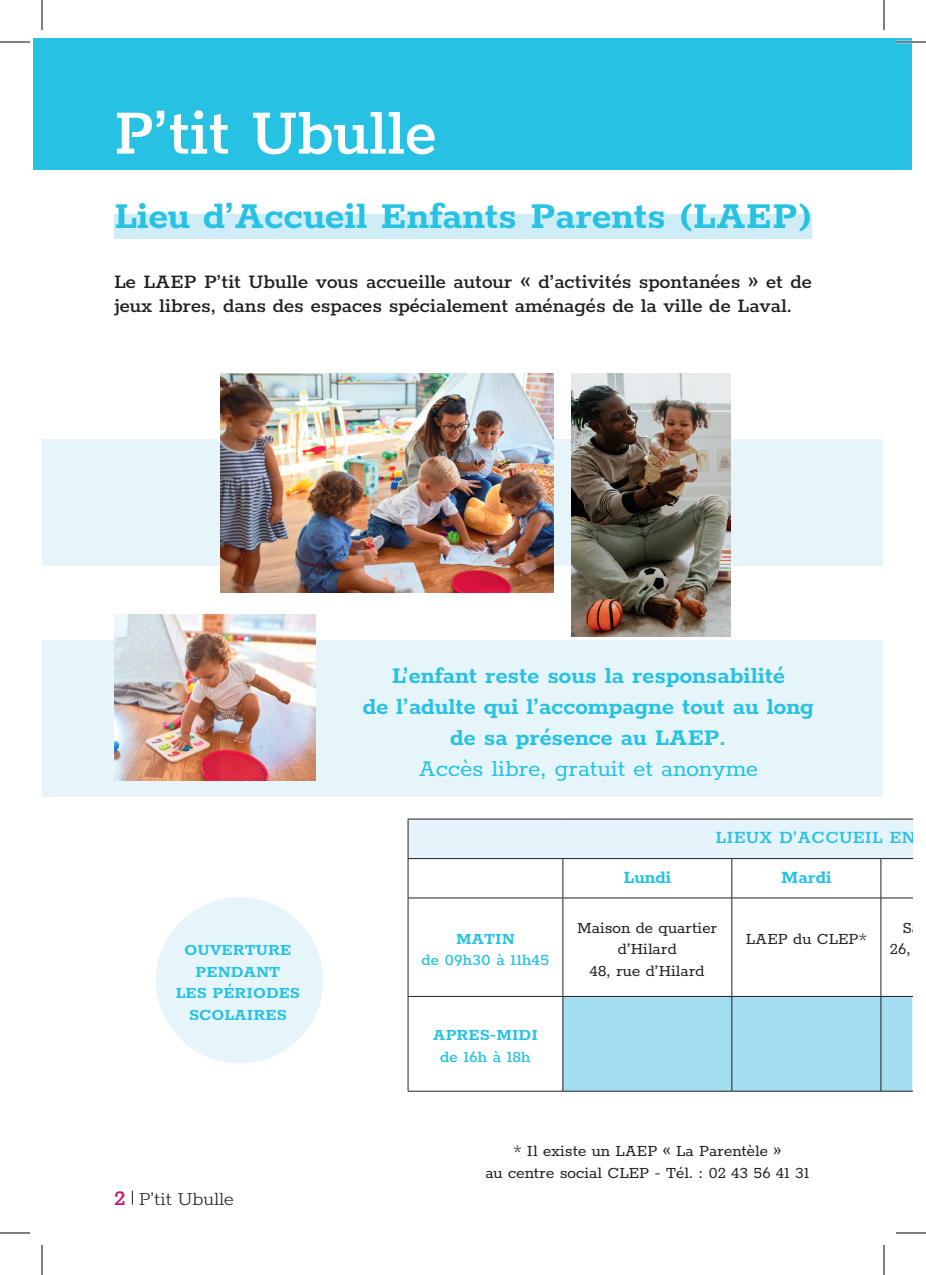
<style>
.page{position:relative;width:926px;height:1275px;background:#fff}
.page>*{position:absolute;margin:0;border:0;box-sizing:border-box;transform-origin:0 0}
.t1{font:600 72px "Rokkitt";color:#fff;scale:.95 1}
.t2{font:700 42px "Rokkitt";color:#27c1e4}
.t3{font:700 26px/31.2px "Rokkitt";color:#27c1e4;text-align:center}
.t4{font:26px "Rokkitt";color:#27c1e4}
.t5{font:500 22px/24px "Rokkitt";color:#231f20}
.t6{font:300 21px "Rokkitt";color:#231f20}
.t7{font:600 19.8px "Rokkitt";letter-spacing:.01em;color:#27c1e4}
.t8{font:700 19.8px "Rokkitt";color:#27c1e4}
.t9{font:17.8px/21.4px "Rokkitt";color:#231f20;text-align:center}
.t10{font:700 17.8px "Rokkitt";color:#27c1e4}
.t11{font:500 17.8px "Rokkitt";color:#27c1e4}
.s1{font-weight:600;font-size:24px;color:#c31570}
</style>
<div class="page">
<svg style="left:132px;top:1190px;width:1px;height:14px"></svg>
<div style="left:43px;top:640px;width:840px;height:157px;background:#e6f5fa"></div>
<div style="left:43px;top:439px;width:840px;height:126px;background:#e6f5fa"></div>
<div style="left:33px;top:38px;width:879px;height:132px;background:#27c1e4"></div>
<div style="left:114px;top:215px;width:698px;height:24px;background:#cfedf7"></div>
<img style="left:220px;top:373px;width:334px;height:219px">
<img style="left:114px;top:614px;width:201px;height:167px">
<img style="left:572px;top:373px;width:158px;height:263px">
<div style="left:408px;top:819px;width:504px;height:39px;background:#e4f4fa"></div>
<svg style="left:409px;top:859px;width:503px;height:137px"></svg>
<div style="left:732px;top:997px;width:180px;height:93px;background:#a4ddf0"></div>
<div style="left:563px;top:996px;width:169px;height:95px;background:#a2ddf0"></div>
<hr style="left:563px;top:1090px;width:169px;height:1px;background:#231f20">
<hr style="left:408px;top:818px;width:155px;height:1px;background:#231f20">
<hr style="left:408px;top:819px;width:1px;height:39px;background:#231f20">
<hr style="left:563px;top:818px;width:169px;height:1px;background:#231f20">
<hr style="left:732px;top:818px;width:149px;height:1px;background:#231f20">
<hr style="left:881px;top:818px;width:31px;height:1px;background:#231f20">
<hr style="left:408px;top:858px;width:155px;height:1px;background:#231f20">
<hr style="left:563px;top:858px;width:169px;height:1px;background:#231f20">
<hr style="left:732px;top:858px;width:149px;height:1px;background:#231f20">
<hr style="left:881px;top:858px;width:31px;height:1px;background:#231f20">
<hr style="left:408px;top:996px;width:1px;height:95px;background:#231f20">
<hr style="left:562px;top:996px;width:1px;height:95px;background:#231f20">
<hr style="left:408px;top:1090px;width:155px;height:1px;background:#231f20">
<hr style="left:731px;top:898px;width:1px;height:98px;background:#231f20">
<hr style="left:880px;top:859px;width:1px;height:38px;background:#231f20">
<hr style="left:880px;top:898px;width:1px;height:98px;background:#231f20">
<hr style="left:881px;top:1090px;width:31px;height:1px;background:#231f20">
<hr style="left:732px;top:897px;width:149px;height:1px;background:#231f20">
<hr style="left:881px;top:897px;width:31px;height:1px;background:#231f20">
<hr style="left:563px;top:996px;width:169px;height:1px;background:#231f20">
<hr style="left:881px;top:996px;width:31px;height:1px;background:#231f20">
<hr style="left:731px;top:859px;width:1px;height:38px;background:#231f20">
<hr style="left:408px;top:897px;width:155px;height:1px;background:#231f20">
<hr style="left:563px;top:897px;width:169px;height:1px;background:#231f20">
<hr style="left:408px;top:859px;width:1px;height:38px;background:#231f20">
<hr style="left:562px;top:859px;width:1px;height:38px;background:#231f20">
<hr style="left:408px;top:898px;width:1px;height:98px;background:#231f20">
<hr style="left:562px;top:898px;width:1px;height:98px;background:#231f20">
<hr style="left:408px;top:996px;width:155px;height:1px;background:#231f20">
<hr style="left:731px;top:996px;width:1px;height:95px;background:#231f20">
<hr style="left:732px;top:996px;width:149px;height:1px;background:#231f20">
<hr style="left:880px;top:996px;width:1px;height:95px;background:#231f20">
<hr style="left:732px;top:1090px;width:149px;height:1px;background:#231f20">
<div style="left:156px;top:897px;width:167px;height:166px;background:#e6f5fa;border-radius:50%"></div>
<hr style="left:896px;top:41px;width:30px;height:2px;background:#fff">
<hr style="left:0;top:42px;width:30px;height:1px;background:#000">
<hr style="left:896px;top:42px;width:30px;height:1px;background:#000">
<hr style="left:0;top:1232px;width:30px;height:1px;background:#000">
<hr style="left:896px;top:1232px;width:30px;height:1px;background:#000">
<hr style="left:42px;top:0;width:1px;height:30px;background:#000">
<hr style="left:42px;top:1245px;width:1px;height:30px;background:#000">
<hr style="left:884px;top:0;width:1px;height:30px;background:#000">
<hr style="left:884px;top:1245px;width:1px;height:30px;background:#000">
<p class="t1" style="left:114px;top:85px;width:341px">P’tit Ubulle</p>
<p class="t2" style="left:114px;top:187px;width:699px">Lieu d’Accueil Enfants Parents (LAEP)</p>
<p class="t5" style="left:114px;top:268px;width:699px">Le LAEP P’tit Ubulle vous accueille autour « d’activités spontanées » et de jeux libres, dans des espaces spécialement aménagés de la ville de Laval.</p>
<p class="t3" style="left:392px;top:657px;width:395px">L’enfant reste sous la responsabilité</p>
<p class="t3" style="left:363px;top:688px;width:453px">de l’adulte qui l’accompagne tout au long de sa présence au LAEP.</p>
<p class="t4" style="left:418px;top:751px;width:341px">Accès libre, gratuit et anonyme</p>
<p class="t7" style="left:716px;top:824px;width:213px">LIEUX D’ACCUEIL ENF</p>
<p class="t10" style="left:185px;top:938px;width:108px">OUVERTURE</p>
<p class="t10" style="left:196px;top:960px;width:86px">PENDANT</p>
<p class="t10" style="left:176px;top:981px;width:126px">LES PÉRIODES</p>
<p class="t10" style="left:189px;top:1002px;width:99px">SCOLAIRES</p>
<p class="t6" style="left:114px;top:1184px;width:122px"><span class="s1">2</span> P’tit Ubulle</p>
<p class="t10" style="left:456px;top:926px;width:60px">MATIN</p>
<p class="t11" style="left:421px;top:948px;width:129px">de 09h30 à 11h45</p>
<p class="t10" style="left:433px;top:1023px;width:106px">APRES-MIDI</p>
<p class="t11" style="left:440px;top:1045px;width:92px">de 16h à 18h</p>
<p class="t8" style="left:623px;top:864px;width:49px">Lundi</p>
<p class="t8" style="left:781px;top:864px;width:52px">Mardi</p>
<p class="t9" style="left:577px;top:916px;width:142px">Maison de quartier d’Hilard</p>
<p class="t9" style="left:590px;top:959px;width:116px">48, rue d’Hilard</p>
<p class="t9" style="left:746px;top:926px;width:122px">LAEP du CLEP*</p>
<p class="t9" style="left:902px;top:916px;width:24px">Sal</p>
<p class="t9" style="left:890px;top:937px;width:35px">26, r</p>
<p class="t9" style="left:485px;top:1139px;width:325px">* Il existe un LAEP « La Parentèle »<br>au centre social CLEP - Tél. : 02 43 56 41 31</p>
</div>
